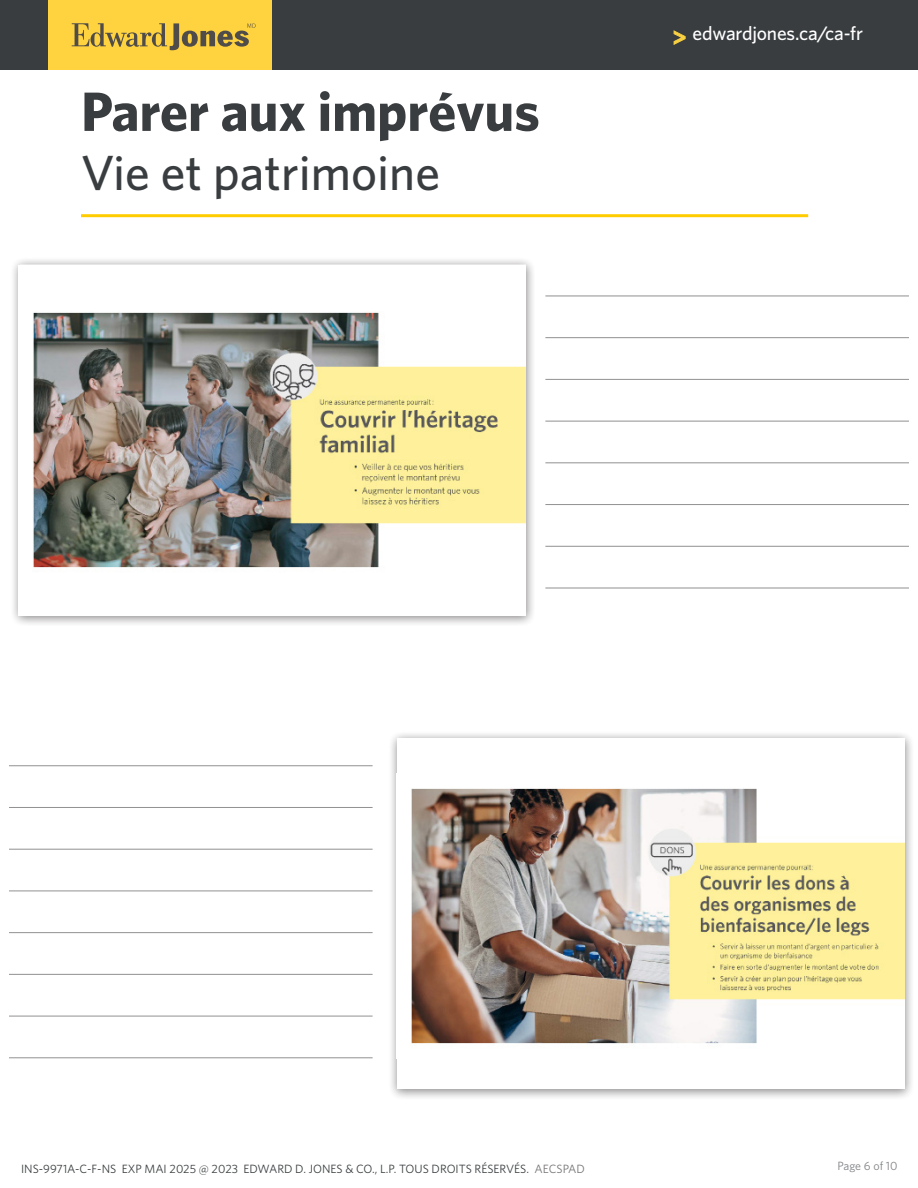
<style>
.page{position:relative;width:918px;height:1188px;background:#fff}
.page>*{position:absolute;margin:0;border:0;box-sizing:border-box;transform-origin:0 0}
.t1{font:700 55.5px "Whitney";color:#393d3f}
.t2{font:500 49.5px "Whitney";color:#393d3f}
.t3{font:500 19.5px "Whitney";letter-spacing:-.01em;color:#fff}
.t4{font:12px "Whitney";color:#393d3f}
.t5{font:12px "Whitney";color:#808285}
.s1{color:#767475}
</style>
<div class="page">
<hr style="left:81px;top:214px;width:727px;height:3px;background:#fc0">
<hr style="left:545px;top:296px;width:364px;height:1px;background:#231f20">
<hr style="left:9px;top:765px;width:364px;height:1px;background:#231f20">
<hr style="left:545px;top:462px;width:364px;height:1px;background:#231f20">
<hr style="left:9px;top:932px;width:364px;height:1px;background:#231f20">
<hr style="left:545px;top:379px;width:364px;height:1px;background:#231f20">
<hr style="left:9px;top:849px;width:364px;height:1px;background:#231f20">
<hr style="left:545px;top:546px;width:364px;height:1px;background:#231f20">
<hr style="left:9px;top:1016px;width:364px;height:1px;background:#231f20">
<hr style="left:545px;top:337px;width:364px;height:1px;background:#231f20">
<hr style="left:9px;top:807px;width:364px;height:1px;background:#231f20">
<hr style="left:545px;top:504px;width:364px;height:1px;background:#231f20">
<hr style="left:9px;top:974px;width:364px;height:1px;background:#231f20">
<hr style="left:545px;top:421px;width:364px;height:1px;background:#231f20">
<hr style="left:9px;top:891px;width:364px;height:1px;background:#231f20">
<hr style="left:545px;top:588px;width:364px;height:1px;background:#231f20">
<hr style="left:9px;top:1057px;width:364px;height:1px;background:#231f20">
<div style="left:0;top:0;width:918px;height:69px;background:#393d3f"></div>
<div style="left:49px;top:0;width:223px;height:69px;background:#ffd23f"></div>
<svg style="left:72px;top:23px;width:184px;height:27px"></svg>
<svg style="left:674px;top:31px;width:12px;height:14px"></svg>
<div style="left:388px;top:730px;width:527px;height:371px;background:#231f20;opacity:.3"></div>
<div style="left:397px;top:738px;width:507px;height:351px;background:#fff"></div>
<img style="left:411px;top:787px;width:493px;height:257px">
<div style="left:9px;top:257px;width:527px;height:370px;background:#231f20;opacity:.3"></div>
<div style="left:18px;top:265px;width:508px;height:351px;background:#fff"></div>
<img style="left:33px;top:312px;width:493px;height:256px">
<h1 class="t1" style="left:81px;top:78px;width:460px">Parer aux imprévus</h1>
<h2 class="t2" style="left:81px;top:143px;width:361px">Vie et patrimoine</h2>
<h3 class="t3" style="left:693px;top:22px;width:172px">edwardjones.ca/ca-fr</h3>
<p class="t4" style="left:21px;top:1162px;width:565px">INS-9971A-C-F-NS EXP MAI 2025 @ 2023 EDWARD D. JONES &amp; CO., L.P. TOUS DROITS RÉSERVÉS. <span class="s1">AECSPAD</span></p>
<p class="t5" style="left:837px;top:1159px;width:62px">Page 6 of 10</p>
</div>
